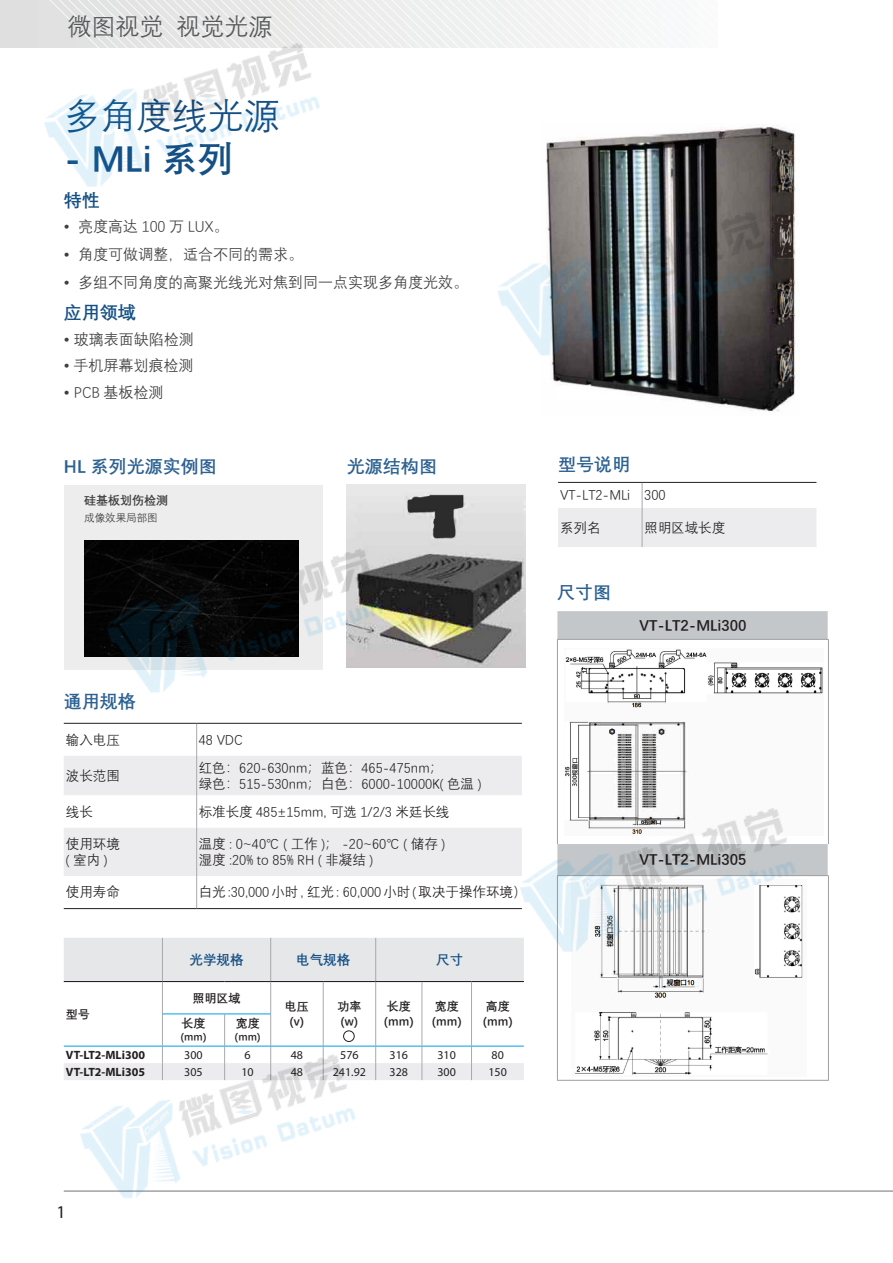
<style>
.page{position:relative;width:893px;height:1263px;background:#fff}
.page>*{position:absolute;margin:0;border:0;box-sizing:border-box;transform-origin:0 0}
.t1{font:36px "Deng Xian";color:#144f85}
.t2{font:700 36px "Deng Xian";color:#144f85}
.t3{font:24px "Deng Xian";color:#57585a}
.t4{font:700 18px "Deng Xian";color:#2c6191}
.t5{font:700 18px "Deng Xian";color:#144f85}
.t6{font:18px "Myriad Pro";color:#231f20}
.t7{font:15px "Deng Xian";color:#3e3e3f}
.t8{font:700 15px "Deng Xian";color:#231f20}
.t9{font:13.5px "Deng Xian";color:#231f20}
.t10{font:700 13.5px "Deng Xian";color:#144f85}
.t11{font:12px "Myriad Pro";color:#231f20}
.t12{font:700 12px "Deng Xian";color:#231f20}
.t13{font:700 12px "Myriad Pro";color:#231f20}
.t14{font:700 12px "Deng Xian";color:#3e3e3f}
.t15{font:700 10.5px "Deng Xian";color:#231f20}
.t16{font:10.5px "Deng Xian";color:#3e3e3f}
</style>
<div class="page">
<img style="left:0;top:0;width:893px;height:1198px">
<h2 class="t3" style="left:67px;top:11px;width:207px">微图视觉 视觉光源</h2>
<p class="t1" style="left:64px;top:93px;width:217px">多角度线光源</p>
<p class="t2" style="left:64px;top:135px;width:172px">- MLi 系列</p>
<p class="t5" style="left:64px;top:188px;width:37px">特性</p>
<p class="t7" style="left:64px;top:217px;width:166px">• 亮度高达 100 万 LUX。</p>
<p class="t7" style="left:64px;top:245px;width:241px">• 角度可做调整，适合不同的需求。</p>
<p class="t7" style="left:64px;top:273px;width:406px">• 多组不同角度的高聚光线光对焦到同一点实现多角度光效。</p>
<p class="t5" style="left:64px;top:300px;width:73px">应用领域</p>
<p class="t7" style="left:64px;top:329px;width:132px">• 玻璃表面缺陷检测</p>
<p class="t7" style="left:64px;top:356px;width:131px">• 手机屏幕划痕检测</p>
<p class="t7" style="left:64px;top:382px;width:101px">• PCB 基板检测</p>
<p class="t4" style="left:64px;top:454px;width:154px">HL 系列光源实例图</p>
<p class="t14" style="left:84px;top:492px;width:85px">硅基板划伤检测</p>
<p class="t16" style="left:84px;top:511px;width:75px">成像效果局部图</p>
<p class="t4" style="left:64px;top:689px;width:73px">通用规格</p>
<p class="t4" style="left:347px;top:454px;width:91px">光源结构图</p>
<p class="t9" style="left:66px;top:731px;width:55px">输入电压</p>
<p class="t9" style="left:199px;top:731px;width:45px">48 VDC</p>
<p class="t9" style="left:66px;top:767px;width:55px">波长范围</p>
<p class="t9" style="left:199px;top:759px;width:246px">红色：620-630nm；蓝色：465-475nm；</p>
<p class="t9" style="left:199px;top:775px;width:284px">绿色：515-530nm；白色：6000-10000K( 色温 )</p>
<p class="t9" style="left:66px;top:803px;width:28px">线长</p>
<p class="t9" style="left:199px;top:803px;width:252px">标准长度 485±15mm, 可选 1/2/3 米廷长线</p>
<p class="t9" style="left:66px;top:835px;width:55px">使用环境</p>
<p class="t9" style="left:66px;top:851px;width:43px">(室内)</p>
<p class="t9" style="left:199px;top:835px;width:248px">温度 : 0~40℃ ( 工作 )； -20~60℃ ( 储存 )</p>
<p class="t9" style="left:199px;top:851px;width:176px">湿度 :20% to 85% RH ( 非凝结 )</p>
<p class="t9" style="left:66px;top:883px;width:55px">使用寿命</p>
<p class="t9" style="left:199px;top:883px;width:329px">白光 :30,000 小时 , 红光 : 60,000 小时 ( 取决于操作环境）</p>
<p class="t12" style="left:66px;top:1006px;width:25px">型号</p>
<p class="t10" style="left:190px;top:950px;width:55px">光学规格</p>
<p class="t10" style="left:296px;top:950px;width:55px">电气规格</p>
<p class="t10" style="left:436px;top:950px;width:28px">尺寸</p>
<p class="t12" style="left:193px;top:990px;width:49px">照明区域</p>
<p class="t12" style="left:337px;top:999px;width:25px">功率</p>
<p class="t12" style="left:341px;top:1013px;width:19px">(w)</p>
<p class="t12" style="left:387px;top:999px;width:25px">长度</p>
<p class="t12" style="left:384px;top:1013px;width:31px">(mm)</p>
<p class="t12" style="left:435px;top:999px;width:25px">宽度</p>
<p class="t12" style="left:432px;top:1013px;width:31px">(mm)</p>
<p class="t12" style="left:486px;top:999px;width:25px">高度</p>
<p class="t12" style="left:285px;top:999px;width:25px">电压</p>
<p class="t12" style="left:290px;top:1013px;width:16px">(v)</p>
<p class="t12" style="left:182px;top:1015px;width:25px">长度</p>
<p class="t12" style="left:483px;top:1013px;width:31px">(mm)</p>
<p class="t15" style="left:181px;top:1030px;width:27px">(mm)</p>
<p class="t12" style="left:236px;top:1015px;width:25px">宽度</p>
<p class="t15" style="left:235px;top:1030px;width:27px">(mm)</p>
<p class="t13" style="left:66px;top:1047px;width:81px">VT-LT2-MLi300</p>
<p class="t11" style="left:184px;top:1047px;width:20px">300</p>
<p class="t11" style="left:245px;top:1047px;width:8px">6</p>
<p class="t11" style="left:291px;top:1047px;width:14px">48</p>
<p class="t11" style="left:340px;top:1047px;width:20px">576</p>
<p class="t11" style="left:390px;top:1047px;width:20px">316</p>
<p class="t11" style="left:437px;top:1047px;width:20px">310</p>
<p class="t11" style="left:491px;top:1047px;width:14px">80</p>
<p class="t13" style="left:66px;top:1064px;width:81px">VT-LT2-MLi305</p>
<p class="t11" style="left:184px;top:1064px;width:20px">305</p>
<p class="t11" style="left:241px;top:1064px;width:14px">10</p>
<p class="t11" style="left:291px;top:1064px;width:14px">48</p>
<p class="t11" style="left:333px;top:1064px;width:35px">241.92</p>
<p class="t11" style="left:390px;top:1064px;width:20px">328</p>
<p class="t11" style="left:437px;top:1064px;width:20px">300</p>
<p class="t11" style="left:488px;top:1064px;width:20px">150</p>
<p class="t4" style="left:558px;top:452px;width:73px">型号说明</p>
<p class="t9" style="left:560px;top:486px;width:72px">VT-LT2-MLi</p>
<p class="t9" style="left:644px;top:486px;width:23px">300</p>
<p class="t9" style="left:560px;top:519px;width:42px">系列名</p>
<p class="t9" style="left:644px;top:519px;width:82px">照明区域长度</p>
<p class="t4" style="left:557px;top:580px;width:55px">尺寸图</p>
<p class="t8" style="left:639px;top:615px;width:108px">VT-LT2-MLi300</p>
<p class="t8" style="left:639px;top:850px;width:108px">VT-LT2-MLi305</p>
<h3 class="t6" style="left:57px;top:1200px;width:11px">1</h3>
</div>
